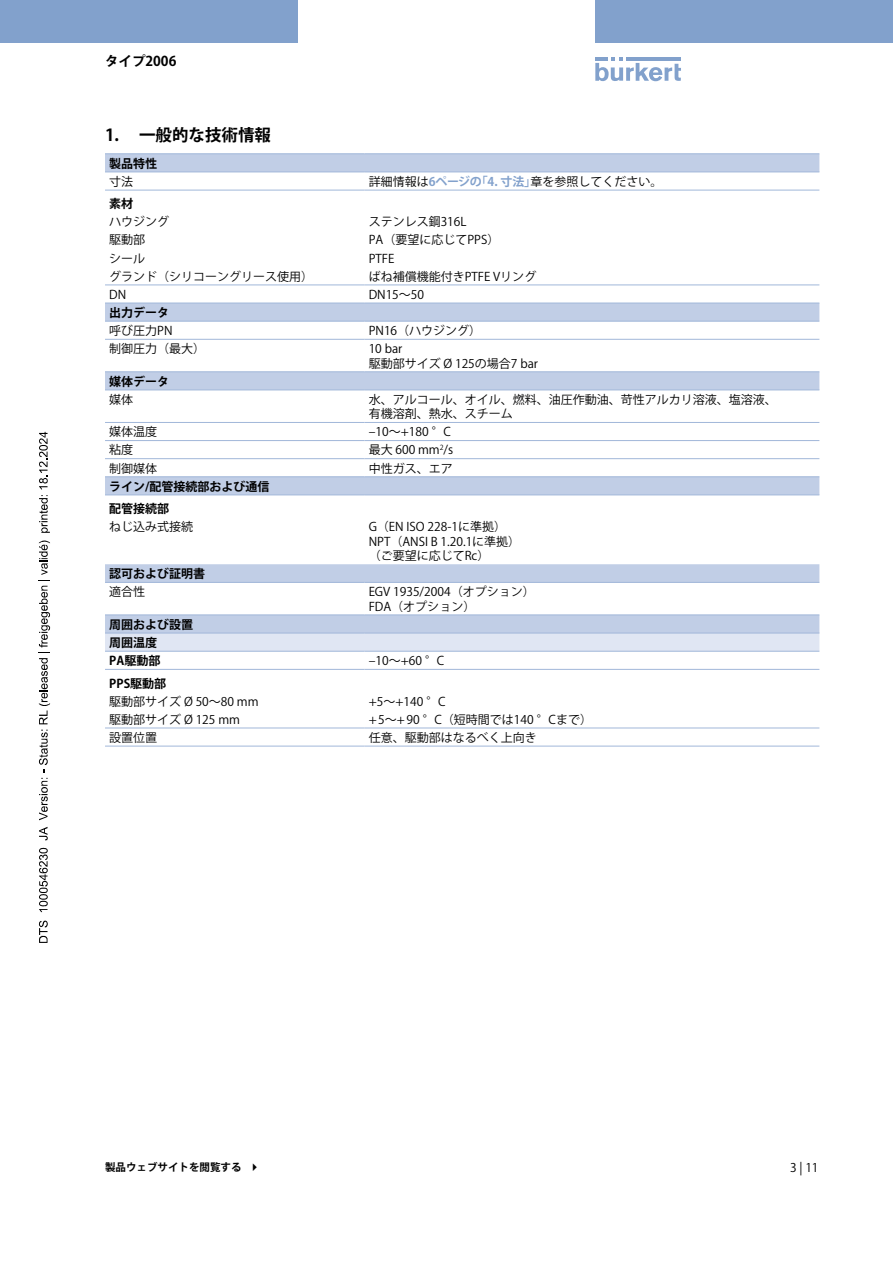
<style>
.page{position:relative;width:893px;height:1263px;background:#fff}
.page>*{position:absolute;margin:0;border:0;box-sizing:border-box;transform-origin:0 0}
.t1{font:700 16.5px "Koz Go Pro";color:#000}
.t2{font:700 13.5px "Koz Go Pro";color:#000}
.t3{font:12px/14.4px "Koz Go Pro";color:#000}
.t4{font:700 12px/18.1px "Koz Go Pro";color:#000}
.t5{font:700 10.5px "Koz Go Pro";color:#000}
.s1{font-weight:700;color:#82a1cc}
</style>
<div class="page">
<svg style="left:595px;top:57px;width:86px;height:24px"></svg>
<hr style="left:626px;top:57px;width:55px;height:4px;background:#82a1cc">
<div style="left:0;top:0;width:298px;height:42px;background:#82a1cc"></div>
<div style="left:595px;top:0;width:298px;height:42px;background:#82a1cc"></div>
<svg style="left:105px;top:155px;width:714px;height:478px"></svg>
<div style="left:105px;top:634px;width:714px;height:17px;background:#e0e6f3"></div>
<hr style="left:105px;top:154px;width:259px;height:1px;background:#a1b7d9">
<hr style="left:364px;top:154px;width:455px;height:1px;background:#a1b7d9">
<hr style="left:105px;top:633px;width:259px;height:1px;background:#a1b7d9">
<hr style="left:364px;top:633px;width:455px;height:1px;background:#a1b7d9">
<hr style="left:105px;top:190px;width:259px;height:1px;background:#a1b7d9">
<hr style="left:364px;top:190px;width:455px;height:1px;background:#a1b7d9">
<hr style="left:105px;top:285px;width:259px;height:1px;background:#a1b7d9">
<hr style="left:364px;top:285px;width:455px;height:1px;background:#a1b7d9">
<hr style="left:105px;top:303px;width:259px;height:1px;background:#a1b7d9">
<hr style="left:364px;top:303px;width:455px;height:1px;background:#a1b7d9">
<hr style="left:105px;top:321px;width:259px;height:1px;background:#a1b7d9">
<hr style="left:364px;top:321px;width:455px;height:1px;background:#a1b7d9">
<hr style="left:105px;top:651px;width:259px;height:1px;background:#a1b7d9">
<hr style="left:364px;top:651px;width:455px;height:1px;background:#a1b7d9">
<hr style="left:105px;top:669px;width:259px;height:1px;background:#a1b7d9">
<hr style="left:364px;top:669px;width:455px;height:1px;background:#a1b7d9">
<hr style="left:364px;top:339px;width:455px;height:1px;background:#a1b7d9">
<hr style="left:105px;top:582px;width:259px;height:1px;background:#a1b7d9">
<hr style="left:364px;top:582px;width:455px;height:1px;background:#a1b7d9">
<hr style="left:105px;top:615px;width:259px;height:1px;background:#a1b7d9">
<hr style="left:364px;top:615px;width:455px;height:1px;background:#a1b7d9">
<hr style="left:105px;top:339px;width:259px;height:1px;background:#a1b7d9">
<hr style="left:105px;top:728px;width:259px;height:1px;background:#a1b7d9">
<hr style="left:364px;top:728px;width:455px;height:1px;background:#a1b7d9">
<hr style="left:105px;top:746px;width:259px;height:1px;background:#a1b7d9">
<hr style="left:364px;top:746px;width:455px;height:1px;background:#a1b7d9">
<hr style="left:105px;top:440px;width:259px;height:1px;background:#a1b7d9">
<hr style="left:364px;top:440px;width:455px;height:1px;background:#a1b7d9">
<hr style="left:105px;top:458px;width:259px;height:1px;background:#a1b7d9">
<hr style="left:364px;top:458px;width:455px;height:1px;background:#a1b7d9">
<hr style="left:105px;top:172px;width:259px;height:1px;background:#a1b7d9">
<hr style="left:364px;top:172px;width:455px;height:1px;background:#a1b7d9">
<hr style="left:105px;top:371px;width:259px;height:1px;background:#a1b7d9">
<hr style="left:364px;top:371px;width:455px;height:1px;background:#a1b7d9">
<hr style="left:105px;top:390px;width:259px;height:1px;background:#a1b7d9">
<hr style="left:364px;top:390px;width:455px;height:1px;background:#a1b7d9">
<hr style="left:105px;top:476px;width:259px;height:1px;background:#a1b7d9">
<hr style="left:364px;top:476px;width:455px;height:1px;background:#a1b7d9">
<hr style="left:105px;top:495px;width:259px;height:1px;background:#a1b7d9">
<hr style="left:364px;top:495px;width:455px;height:1px;background:#a1b7d9">
<hr style="left:105px;top:422px;width:259px;height:1px;background:#a1b7d9">
<hr style="left:364px;top:422px;width:455px;height:1px;background:#a1b7d9">
<svg style="left:39px;top:920px;width:9px;height:23px"></svg>
<svg style="left:39px;top:848px;width:9px;height:64px"></svg>
<svg style="left:39px;top:827px;width:9px;height:13px"></svg>
<svg style="left:39px;top:540px;width:11px;height:280px"></svg>
<svg style="left:39px;top:495px;width:11px;height:38px"></svg>
<svg style="left:39px;top:432px;width:9px;height:57px"></svg>
<p class="t2" style="left:105px;top:52px;width:73px">タイプ2006</p>
<h1 class="t1" style="left:105px;top:124px;width:168px">1. 一般的な技術情報</h1>
<p class="t4" style="left:109px;top:155px;width:49px">製品特性</p>
<p class="t3" style="left:109px;top:174px;width:25px">寸法</p>
<p class="t3" style="left:369px;top:175px;width:295px">詳細情報は<span class="s1">6ページの「4. 寸法」</span>章を参照してください。</p>
<p class="t4" style="left:109px;top:196px;width:25px">素材</p>
<p class="t3" style="left:109px;top:215px;width:61px">ハウジング</p>
<p class="t3" style="left:369px;top:215px;width:99px">ステンレス鋼316L</p>
<p class="t3" style="left:109px;top:233px;width:37px">駆動部</p>
<p class="t3" style="left:369px;top:233px;width:132px">PA（要望に応じてPPS）</p>
<p class="t3" style="left:109px;top:251px;width:37px">シール</p>
<p class="t3" style="left:369px;top:251px;width:27px">PTFE</p>
<p class="t3" style="left:109px;top:269px;width:205px">グランド（シリコーングリース使用）</p>
<p class="t3" style="left:369px;top:269px;width:169px">ばね補償機能付きPTFE Vリング</p>
<p class="t3" style="left:109px;top:287px;width:19px">DN</p>
<p class="t3" style="left:369px;top:287px;width:57px">DN15～50</p>
<p class="t4" style="left:109px;top:304px;width:61px">出力データ</p>
<p class="t3" style="left:109px;top:324px;width:65px">呼び圧力PN</p>
<p class="t3" style="left:369px;top:324px;width:114px">PN16（ハウジング）</p>
<p class="t3" style="left:109px;top:342px;width:97px">制御圧力（最大）</p>
<p class="t3" style="left:369px;top:342px;width:171px">10 bar<br>駆動部サイズ Ø 125の場合7 bar</p>
<p class="t4" style="left:109px;top:373px;width:61px">媒体データ</p>
<p class="t3" style="left:109px;top:393px;width:25px">媒体</p>
<p class="t3" style="left:369px;top:393px;width:409px">水、アルコール、オイル、燃料、油圧作動油、苛性アルカリ溶液、塩溶液、有機溶剤、熱水、スチーム</p>
<p class="t3" style="left:109px;top:425px;width:49px">媒体温度</p>
<p class="t3" style="left:369px;top:425px;width:84px">–10～+180 °C</p>
<p class="t3" style="left:109px;top:443px;width:25px">粘度</p>
<p class="t3" style="left:369px;top:443px;width:86px">最大 600 mm<sup>2</sup>/s</p>
<p class="t3" style="left:109px;top:461px;width:49px">制御媒体</p>
<p class="t3" style="left:369px;top:461px;width:86px">中性ガス、エア</p>
<p class="t4" style="left:109px;top:476px;width:162px;line-height:22.4px">ライン/配管接続部および通信配管接続部</p>
<p class="t3" style="left:109px;top:520px;width:85px">ねじ込み式接続</p>
<p class="t3" style="left:369px;top:520px;width:153px">G（EN ISO 228-1に準拠）<br>NPT（ANSI B 1.20.1に準拠）（ご要望に応じてRc）</p>
<p class="t4" style="left:109px;top:565px;width:97px">認可および証明書</p>
<p class="t3" style="left:109px;top:585px;width:37px">適合性</p>
<p class="t3" style="left:369px;top:585px;width:167px">EGV 1935/2004（オプション）<br>FDA（オプション）</p>
<p class="t4" style="left:109px;top:616px;width:85px">周囲および設置周囲温度<br>PA駆動部</p>
<p class="t3" style="left:369px;top:654px;width:77px">–10～+60 °C</p>
<p class="t4" style="left:109px;top:675px;width:58px">PPS駆動部</p>
<p class="t3" style="left:109px;top:694px;width:151px">駆動部サイズ Ø 50〜80 mm</p>
<p class="t3" style="left:369px;top:694px;width:78px">+5～+140 °C</p>
<p class="t3" style="left:109px;top:712px;width:132px">駆動部サイズ Ø 125 mm</p>
<p class="t3" style="left:369px;top:712px;width:225px">+5～+90 °C（短時間では140 °Cまで）</p>
<p class="t3" style="left:109px;top:731px;width:49px">設置位置</p>
<p class="t3" style="left:369px;top:731px;width:169px">任意、駆動部はなるべく上向き</p>
<p class="t5" style="left:105px;top:1160px;width:138px">製品ウェブサイトを閲覧する</p>
<p class="t3" style="left:790px;top:1160px;width:30px">3 | 11</p>
</div>
